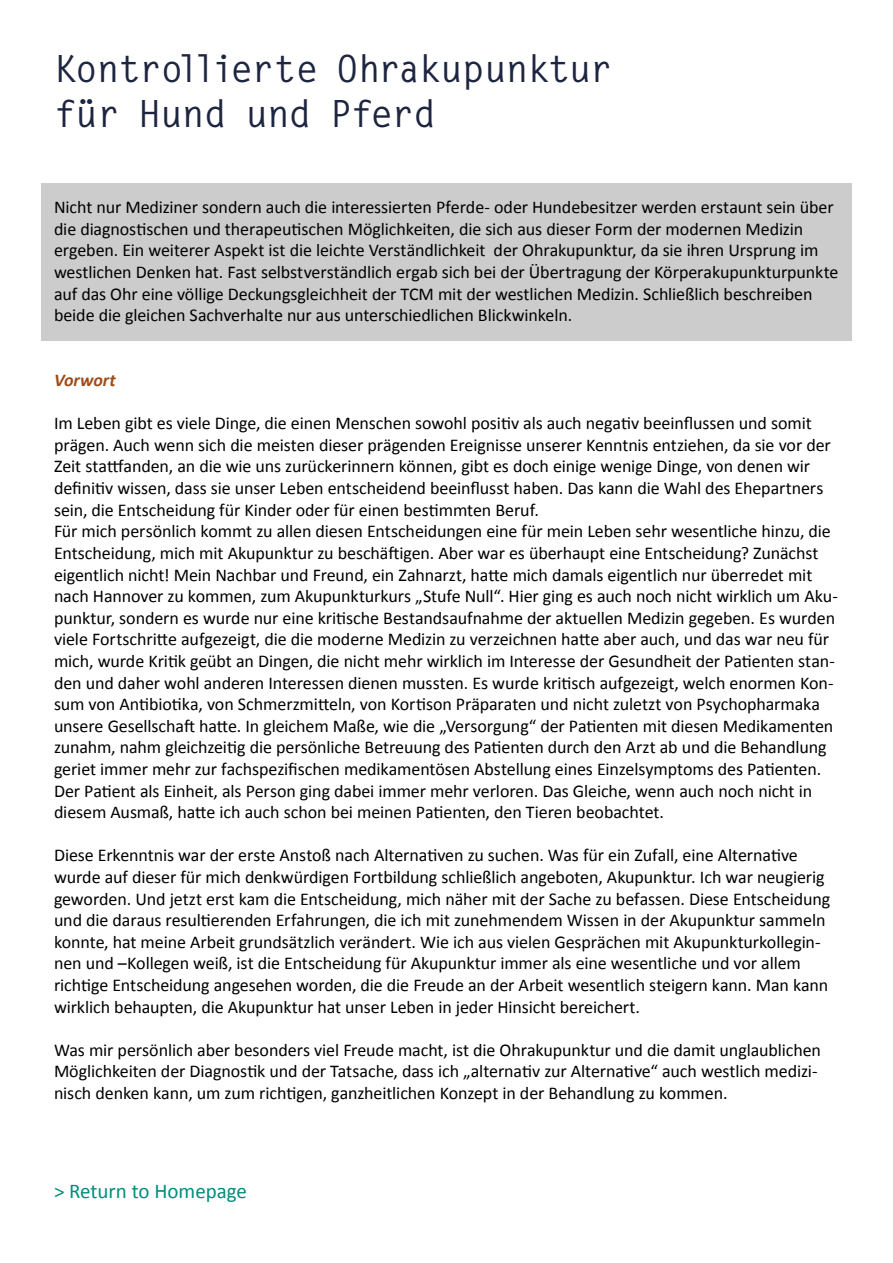
<style>
.page{position:relative;width:893px;height:1263px;background:#fff}
.page>*{position:absolute;margin:0;border:0;box-sizing:border-box;transform-origin:0 0}
.t1{font:700 37.5px/45px "Letter Gothic Std";letter-spacing:-.035em;color:#1e2540}
.t2{font:21px "Calibri";color:#008d7b}
.t3{font:18px/21.6px "Calibri";letter-spacing:-.005em;color:#000}
.t4{font:italic 700 18px "Calibri";color:#9e4c18}
.s1{font-size:19.8px}
</style>
<div class="page">
<div style="left:41px;top:183px;width:810px;height:158px;background:#ccc"></div>
<h1 class="t1" style="left:54px;top:46px;width:560px">Kontrollierte Ohrakupunktur für Hund und Pferd</h1>
<p class="t3" style="left:54px;top:197px;width:786px">Nicht nur Mediziner sondern auch die interessierten Pferde- oder Hundebesitzer werden erstaunt sein über die diagnostischen und therapeutischen Möglichkeiten, die sich aus dieser Form der modernen Medizin ergeben. Ein weiterer Aspekt ist die leichte Verständlichkeit der Ohrakupunktur, da sie ihren Ursprung im westlichen Denken hat. Fast selbstverständlich ergab sich bei der Übertragung der Körperakupunkturpunkte auf das Ohr eine völlige Deckungsgleichheit der TCM mit der westlichen Medizin. Schließlich beschreiben beide die gleichen Sachverhalte nur aus unterschiedlichen Blickwinkeln.</p>
<p class="t4" style="left:54px;top:369px;width:63px">Vorwort</p>
<p class="t3" style="left:54px;top:413px;width:785px">Im Leben gibt es viele Dinge, die einen Menschen sowohl positiv als auch negativ beeinflussen und somit prägen. Auch wenn sich die meisten dieser prägenden Ereignisse unserer Kenntnis entziehen, da sie vor der Zeit stattfanden, an die wie uns zurückerinnern können, gibt es doch einige wenige Dinge, von denen wir definitiv wissen, dass sie unser Leben entscheidend beeinflusst haben. Das kann die Wahl des Ehepartners sein, die Entscheidung für Kinder oder für einen bestimmten Beruf.<br>Für mich persönlich kommt zu allen diesen Entscheidungen eine für mein Leben sehr wesentliche hinzu, die Entscheidung, mich mit Akupunktur zu beschäftigen. Aber war es überhaupt eine Entscheidung? Zunächst eigentlich nicht! Mein Nachbar und Freund, ein Zahnarzt, hatte mich damals eigentlich nur überredet mit nach Hannover zu kommen, zum Akupunkturkurs „Stufe Null“. Hier ging es auch noch nicht wirklich um Aku&shy;punktur, sondern es wurde nur eine kritische Bestandsaufnahme der aktuellen Medizin gegeben. Es wurden viele Fortschritte aufgezeigt, die die moderne Medizin zu verzeichnen hatte aber auch, und das war neu für mich, wurde Kritik geübt an Dingen, die nicht mehr wirklich im Interesse der Gesundheit der Patienten stan&shy;den und daher wohl anderen Interessen dienen mussten. Es wurde kritisch aufgezeigt, welch enormen Kon&shy;sum von Antibiotika, von Schmerzmitteln, von Kortison Präparaten und nicht zuletzt von Psychopharmaka unsere Gesellschaft hatte. In gleichem Maße, wie die „Versorgung“ der Patienten mit diesen Medikamenten zunahm, nahm gleichzeitig die persönliche Betreuung des Patienten durch den Arzt ab und die Behandlung geriet immer mehr zur fachspezifischen medikamentösen Abstellung eines Einzelsymptoms des Patienten.<br>Der Patient als Einheit, als Person ging dabei immer mehr verloren. Das Gleiche, wenn auch noch nicht in diesem Ausmaß, hatte ich auch schon bei meinen Patienten, den Tieren beobachtet.</p>
<p class="t3" style="left:54px;top:845px;width:778px">Diese Erkenntnis war der erste Anstoß nach Alternativen zu suchen. Was für ein Zufall, eine Alternative wurde auf dieser für mich denkwürdigen Fortbildung schließlich angeboten, Akupunktur. Ich war neugierig geworden. Und jetzt erst kam die Entscheidung, mich näher mit der Sache zu befassen. Diese Entscheidung und die daraus resultierenden Erfahrungen, die ich mit zunehmendem Wissen in der Akupunktur sammeln konnte, hat meine Arbeit grundsätzlich verändert. Wie ich aus vielen Gesprächen mit Akupunkturkollegin&shy;nen und –Kollegen weiß, ist die Entscheidung für Akupunktur immer als eine wesentliche und vor allem richtige Entscheidung angesehen worden, die die Freude an der Arbeit wesentlich steigern kann. Man kann wirklich behaupten, die Akupunktur hat unser Leben in jeder Hinsicht bereichert.</p>
<p class="t3" style="left:54px;top:1039px;width:768px">Was mir persönlich aber besonders viel Freude macht, ist die Ohrakupunktur und die damit unglaublichen<br>Möglichkeiten der Diagnostik und der Tatsache, dass ich „alternativ zur Alternative“ auch westlich medizi&shy;nisch denken kann, um zum richtigen, ganzheitlichen Konzept in der Behandlung zu kommen.</p>
<p class="t2" style="left:54px;top:1178px;width:195px"><span class="s1">&gt;</span> Return to Homepage</p>
</div>
